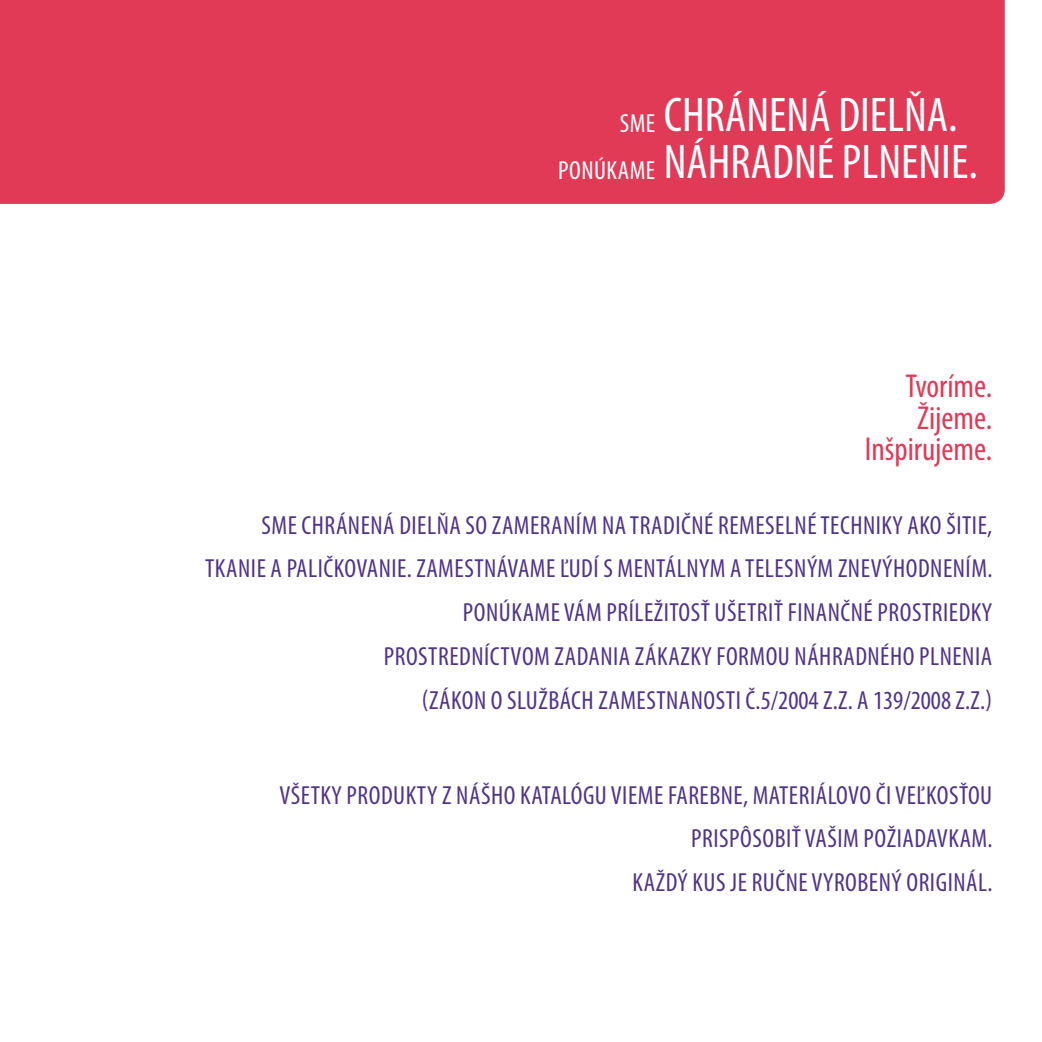
<style>
.page{position:relative;width:1042px;height:1042px;background:#fff}
.page>*{position:absolute;margin:0;border:0;box-sizing:border-box;transform-origin:0 0}
.t1{font:condensed 49px "Myriad Pro";color:#fff}
.t2{font:condensed 33.25px/31.5px "Myriad Pro";color:#e03a57;text-align:right}
.t3{font:condensed 26.25px "Myriad Pro";letter-spacing:.02em;color:#50348a}
.t4{font:condensed 26.25px "Myriad Pro";color:#50348a}
.t5{font:condensed 26.25px "Myriad Pro";color:#fff}
</style>
<div class="page">
<div style="left:0;top:0;width:1005px;height:204px;background:#e03a57"></div>
<p class="t5" style="left:620px;top:107px;width:13px">SME</p>
<p class="t5" style="left:558px;top:154px;width:62px">PONÚKAME</p>
<h1 class="t1" style="left:664px;top:85px;width:295px">CHRÁNENÁ DIELŇA.</h1>
<h1 class="t1" style="left:664px;top:132px;width:316px">NÁHRADNÉ PLNENIE.</h1>
<p class="t2" style="left:865px;top:370px;width:129px">TVORÍME.<br>ŽIJEME.<br>INŠPIRUJEME.</p>
<p class="t3" style="left:261px;top:509px;width:53px">SME CHRÁNENÁ</p>
<p class="t3" style="left:399px;top:509px;width:11px">DIELŇA</p>
<p class="t3" style="left:465px;top:509px;width:50px">SO ZAMERAN</p>
<p class="t3" style="left:576px;top:509px;width:66px">ÍMNA TRADIČNÉ</p>
<p class="t3" style="left:718px;top:509px;width:12px">REMESELNÉ</p>
<p class="t3" style="left:820px;top:509px;width:12px">TECHNIKY</p>
<p class="t3" style="left:907px;top:509px;width:48px">AKO ŠITIE</p>
<p class="t3" style="left:987px;top:509px;width:7px">,</p>
<p class="t3" style="left:205px;top:553px;width:11px">TKANIE</p>
<p class="t3" style="left:271px;top:553px;width:27px">APALIČKOVANIE</p>
<p class="t3" style="left:407px;top:553px;width:22px">. ZAMESTNÁVAME</p>
<p class="t3" style="left:560px;top:553px;width:56px">ĽUDÍ SMENTÁLNYM</p>
<p class="t3" style="left:730px;top:553px;width:12px">ATELESNÝM</p>
<p class="t3" style="left:838px;top:553px;width:23px">ZNEVÝHODNEN</p>
<p class="t3" style="left:965px;top:553px;width:28px">ÍM.</p>
<p class="t3" style="left:463px;top:596px;width:62px">PONÚKAME</p>
<p class="t3" style="left:564px;top:596px;width:174px">VÁM PRÍLEŽITOSŤ UŠETRI</p>
<p class="t3" style="left:774px;top:596px;width:36px">Ť FINANČNÉ</p>
<p class="t3" style="left:877px;top:596px;width:12px">PROSTRIEDKY</p>
<p class="t3" style="left:384px;top:640px;width:12px">PROSTREDN</p>
<p class="t3" style="left:484px;top:640px;width:19px">ÍCTVOM</p>
<p class="t3" style="left:555px;top:640px;width:22px">ZADANIA</p>
<p class="t3" style="left:635px;top:640px;width:105px">ZÁKAZKY FORMO</p>
<p class="t3" style="left:778px;top:640px;width:30px">U NÁHRADNÉHO</p>
<p class="t3" style="left:919px;top:640px;width:12px">PLNENIA</p>
<p class="t3" style="left:422px;top:684px;width:30px">(ZÁKON</p>
<p class="t3" style="left:491px;top:684px;width:70px">O SLUŽBÁCH</p>
<p class="t3" style="left:598px;top:684px;width:23px">ZAMESTNANOSTI</p>
<p class="t4" style="left:745px;top:684px;width:248px">Č.5/2004 Z.Z. A 139/2008 Z.Z.)</p>
<p class="t3" style="left:279px;top:779px;width:12px">VŠETKY</p>
<p class="t3" style="left:346px;top:779px;width:12px">PROD</p>
<p class="t3" style="left:393px;top:779px;width:76px">UKTY Z NÁŠHO</p>
<p class="t3" style="left:520px;top:779px;width:11px">KATAL</p>
<p class="t3" style="left:571px;top:779px;width:52px">ÓGU VIEME</p>
<p class="t3" style="left:668px;top:779px;width:21px">FAREBNE</p>
<p class="t3" style="left:743px;top:779px;width:22px">, MATERIÁLOVO</p>
<p class="t3" style="left:876px;top:779px;width:31px">ČI VEĽKOS</p>
<p class="t3" style="left:959px;top:779px;width:35px">ŤOU</p>
<p class="t3" style="left:691px;top:823px;width:11px">PRISP</p>
<p class="t3" style="left:740px;top:823px;width:77px">ÔSOBIŤ VAŠIM</p>
<p class="t3" style="left:863px;top:823px;width:46px">POŽIADAVKAM</p>
<p class="t3" style="left:987px;top:823px;width:7px">.</p>
<p class="t3" style="left:632px;top:866px;width:192px">KAŽDÝ KUS JE RUČNE VYROBENÝ</p>
<p class="t3" style="left:906px;top:866px;width:88px">ORIGINÁL.</p>
</div>
